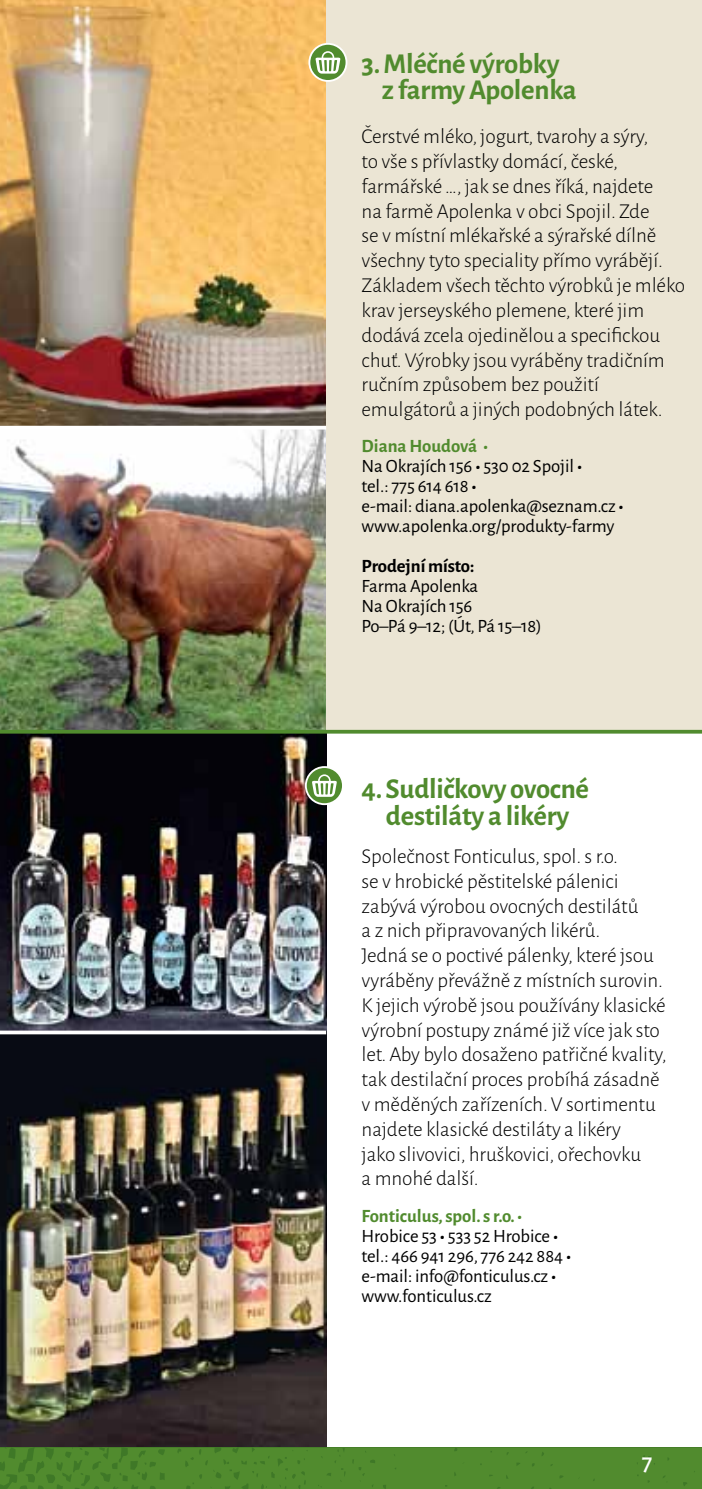
<style>
.page{position:relative;width:702px;height:1489px;background:#fff}
.page>*{position:absolute;margin:0;border:0;box-sizing:border-box;transform-origin:0 0}
.t1{font:700 28.75px/26.2px "Alegreya Sans";letter-spacing:-.01em;color:#518b2e}
.t2{font:500 25px "Alegreya Sans";color:#fff}
.t3{font:300 21.25px/24.8px "Alegreya Sans";letter-spacing:-.005em;color:#000}
.t4{font:18.75px/20px "Alegreya Sans";letter-spacing:-.005em;color:#000}
.t5{font:700 18.75px "Alegreya Sans";letter-spacing:-.005em;color:#000}
.s1{font-weight:700;color:#518b2e}
.s2{font-weight:700}
</style>
<div class="page">
<img style="left:0;top:429px;width:326px;height:601px">
<img style="left:0;top:1034px;width:326px;height:411px">
<svg style="left:0;top:1030px;width:326px;height:1px"></svg>
<img style="left:0;top:0;width:326px;height:426px">
<div style="left:326px;top:0;width:376px;height:731px;background:#ebe5d4"></div>
<svg style="left:0;top:729px;width:702px;height:4px;background:#639344"></svg>
<svg style="left:306px;top:767px;width:37px;height:37px"></svg>
<div style="left:305px;top:766px;width:39px;height:39px;border:2px solid #fff;border-radius:50%"></div>
<svg style="left:312px;top:774px;width:25px;height:22px"></svg>
<svg style="left:309px;top:44px;width:37px;height:37px"></svg>
<div style="left:308px;top:43px;width:39px;height:39px;border:2px solid #fff;border-radius:50%"></div>
<svg style="left:315px;top:51px;width:25px;height:23px"></svg>
<svg style="left:0;top:1445px;width:702px;height:43px;background:#538a32"></svg>
<h1 class="t1" style="left:382px;top:49px;width:196px;text-indent:-20px">3. Mléčné výrobky z farmy Apolenka</h1>
<p class="t3" style="left:361px;top:123px;width:325px">Čerstvé mléko, jogurt, tvarohy a sýry,<br>to vše s přívlastky domácí, české, farmářské …, jak se dnes říká, najdete<br>na farmě Apolenka v obci Spojil. Zde<br>se v místní mlékařské a sýrařské dílně všechny tyto speciality přímo vyrábějí.<br>Základem všech těchto výrobků je mléko krav jerseyského plemene, které jim dodává zcela ojedinělou a specifickou chuť. Výrobky jsou vyráběny tradičním ručním způsobem bez použití emulgátorů a jiných podobných látek.</p>
<p class="t4" style="left:361px;top:435px;width:264px"><span class="s1">Diana Houdová •<br></span>Na Okrajích 156 <span class="s2">•</span> 530 02 Spojil <span class="s2">•<br></span>tel.: 775 614 618 <span class="s2">•<br></span>e-mail: diana.apolenka@seznam.cz <span class="s2">• </span>www.apolenka.org/produkty-farmy</p>
<p class="t5" style="left:361px;top:552px;width:114px">Prodejní místo:</p>
<p class="t4" style="left:361px;top:575px;width:181px">Farma Apolenka<br>Na Okrajích 156<br>Po–Pá 9–12; (Út, Pá 15–18)</p>
<h1 class="t1" style="left:361px;top:774px;width:229px;text-align:center">4. Sudličkovy ovocné destiláty a likéry</h1>
<p class="t3" style="left:361px;top:843px;width:306px">Společnost Fonticulus, spol. s r.o.<br>se v hrobické pěstitelské pálenici zabývá výrobou ovocných destilátů<br>a z nich připravovaných likérů.<br>Jedná se o poctivé pálenky, které jsou vyráběny převážně z místních surovin.<br>K jejich výrobě jsou používány klasické výrobní postupy známé již více jak sto let. Aby bylo dosaženo patřičné kvality, tak destilační proces probíhá zásadně v měděných zařízeních. V sortimentu najdete klasické destiláty a likéry<br>jako slivovici, hruškovici, ořechovku<br>a mnohé další.</p>
<p class="t4" style="left:361px;top:1204px;width:211px"><span class="s1">Fonticulus, spol. s r.o. •<br></span>Hrobice 53 <span class="s2">•</span> 533 52 Hrobice <span class="s2">• </span>tel.: 466 941 296, 776 242 884 <span class="s2">• </span>e-mail: info@fonticulus.cz <span class="s2">• </span>www.fonticulus.cz</p>
<p class="t2" style="left:641px;top:1443px;width:12px">7</p>
</div>
